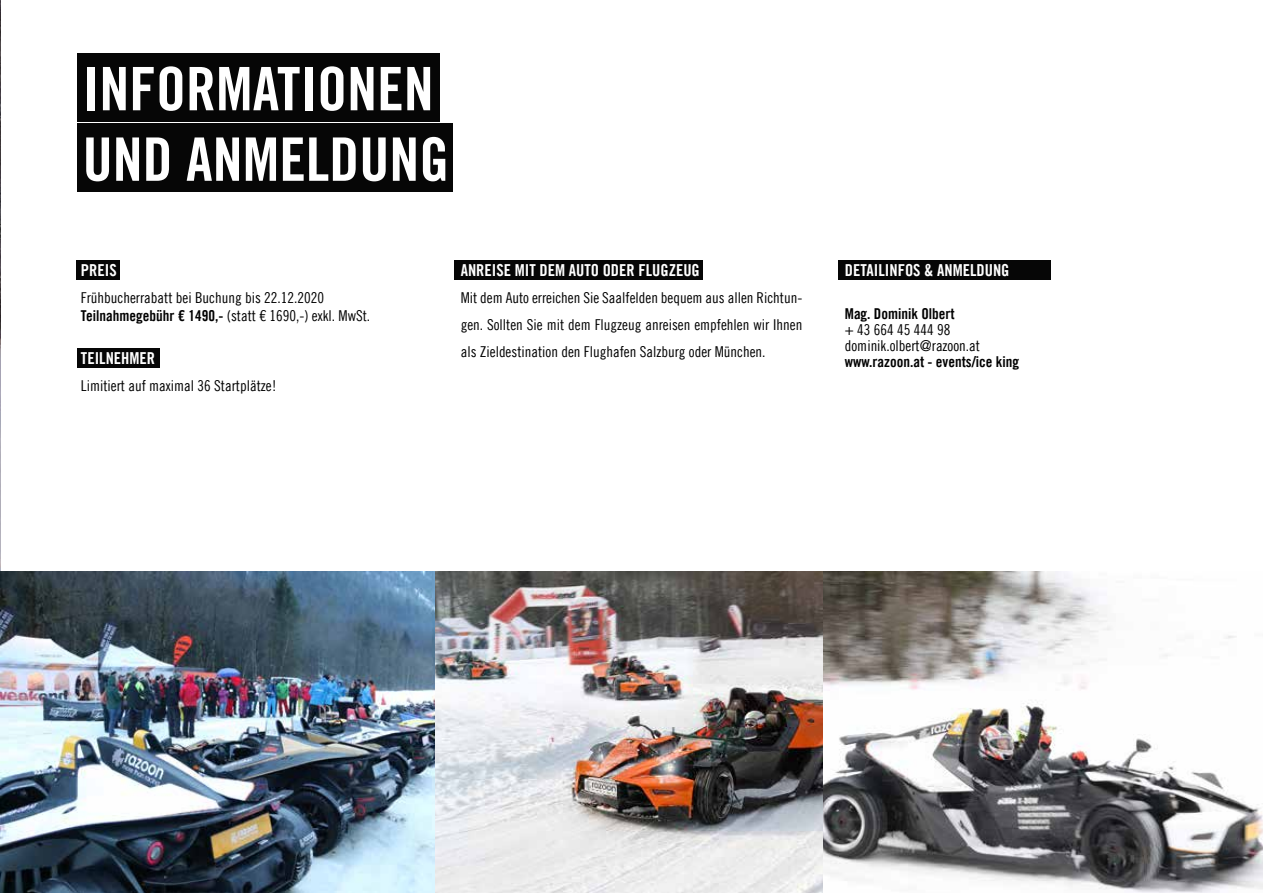
<style>
.page{position:relative;width:1263px;height:893px;background:#fff}
.page>*{position:absolute;margin:0;border:0;box-sizing:border-box;transform-origin:0 0}
.t1{font:60px/70.5px "Trade Gothic LT Com Bd Cn 20";color:#fff}
.t2{font:16.5px "Trade Gothic LT Com Bd Cn 20";color:#fff}
.t3{font:15px/27px "Trade Gothic LT Com Cn 18";color:#000}
.t4{font:15px "Trade Gothic LT Com Bd Cn 20";color:#000}
.s1{font-family:"Trade Gothic LT Com Bd Cn 20"}
</style>
<div class="page">
<img style="left:0;top:0;width:1px;height:571px">
<img style="left:0;top:571px;width:502px;height:322px">
<img style="left:822px;top:572px;width:441px;height:321px">
<div style="left:77px;top:124px;width:376px;height:68px;background:#000"></div>
<div style="left:77px;top:260px;width:43px;height:19px;background:#000"></div>
<div style="left:454px;top:260px;width:249px;height:20px;background:#000"></div>
<div style="left:77px;top:348px;width:83px;height:19px;background:#000"></div>
<div style="left:838px;top:260px;width:213px;height:19px;background:#000"></div>
<div style="left:77px;top:54px;width:363px;height:68px;background:#000"></div>
<img style="left:435px;top:572px;width:387px;height:321px">
<h1 class="t1" style="left:83px;top:53px;width:368px">INFORMATIONEN<br>UND ANMELDUNG</h1>
<p class="t2" style="left:81px;top:260px;width:37px">PREIS</p>
<p class="t3" style="left:81px;top:288px;width:291px;line-height:18px">Frühbucherrabatt bei Buchung bis 22.12.2020<br><span class="s1">Teilnahmegebühr € 1490,-</span> (statt € 1690,-) exkl. MwSt.</p>
<p class="t2" style="left:81px;top:348px;width:76px">TEILNEHMER</p>
<p class="t3" style="left:81px;top:371px;width:197px">Limitiert auf maximal 36 Startplätze!</p>
<p class="t2" style="left:461px;top:260px;width:241px">ANREISE MIT DEM AUTO ODER FLUGZEUG</p>
<p class="t3" style="left:461px;top:284px;width:343px;text-align:justify">Mit dem Auto erreichen Sie Saalfelden bequem aus allen Richtun&shy;gen. Sollten Sie mit dem Flugzeug anreisen empfehlen wir Ihnen als Zieldestination den Flughafen Salzburg oder München.</p>
<p class="t2" style="left:845px;top:260px;width:166px">DETAILINFOS &amp; ANMELDUNG</p>
<p class="t4" style="left:845px;top:304px;width:111px">Mag. Dominik Olbert</p>
<p class="t3" style="left:845px;top:321px;width:137px;line-height:16.2px">+ 43 664 45 444 98 dominik.olbert@razoon.at</p>
<p class="t4" style="left:845px;top:353px;width:176px">www.razoon.at - events/ice king</p>
</div>
